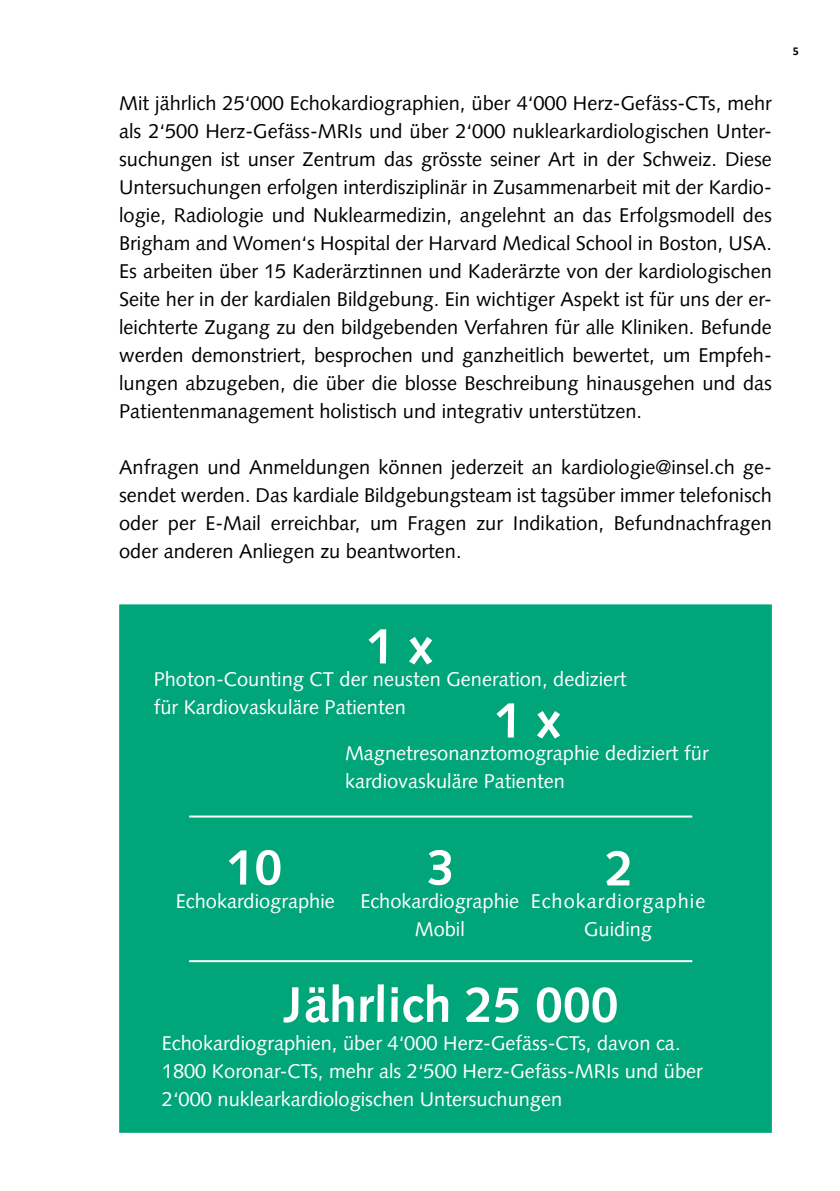
<style>
.page{position:relative;width:840px;height:1191px;background:#fff}
.page>*{position:absolute;margin:0;border:0;box-sizing:border-box;transform-origin:0 0}
.t1{font:700 50px "Syntax LT Pro";color:#fff}
.t2{font:20px/28px "Syntax LT Pro";color:#000;text-align:justify}
.t3{font:20px/28px "Syntax LT Pro";color:#fff}
.t4{font:20px/28px "Syntax LT Pro";letter-spacing:.05em;color:#fff;text-align:center}
.t5{font:700 12px "Calibri";color:#000}
</style>
<div class="page">
<div style="left:119px;top:604px;width:652px;height:528px;background:#00a679;border:2px solid #00a679"></div>
<hr style="left:189px;top:815px;width:503px;height:2px;background:#fff">
<hr style="left:189px;top:960px;width:503px;height:2px;background:#fff">
<p class="t2" style="left:119px;top:89px;width:654px">Mit jährlich 25‘000 Echokardiographien, über 4‘000 Herz-Gefäss-CTs, mehr als 2‘500 Herz-Gefäss-MRIs und über 2‘000 nuklearkardiologischen Unter&shy;suchungen ist unser Zentrum das grösste seiner Art in der Schweiz. Diese Untersuchungen erfolgen interdisziplinär in Zusammenarbeit mit der Kardio&shy;logie, Radiologie und Nuklearmedizin, angelehnt an das Erfolgsmodell des Brigham and Women‘s Hospital der Harvard Medical School in Boston, USA.<br>Es arbeiten über 15 Kaderärztinnen und Kaderärzte von der kardiologischen Seite her in der kardialen Bildgebung. Ein wichtiger Aspekt ist für uns der er&shy;leichterte Zugang zu den bildgebenden Verfahren für alle Kliniken. Befunde werden demonstriert, besprochen und ganzheitlich bewertet, um Empfeh&shy;lungen abzugeben, die über die blosse Beschreibung hinausgehen und das Patientenmanagement holistisch und integrativ unterstützen.</p>
<p class="t2" style="left:119px;top:453px;width:653px">Anfragen und Anmeldungen können jederzeit an kardiologie@insel.ch ge&shy;sendet werden. Das kardiale Bildgebungsteam ist tagsüber immer telefonisch oder per E-Mail erreichbar, um Fragen zur Indikation, Befundnachfragen oder anderen Anliegen zu beantworten.</p>
<p class="t5" style="left:792px;top:43px;width:8px">5</p>
<h1 class="t1" style="left:366px;top:617px;width:68px">1 x</h1>
<p class="t3" style="left:154px;top:665px;width:474px">Photon-Counting CT der neusten Generation, dediziert für Kardiovaskuläre Patienten</p>
<h1 class="t1" style="left:494px;top:691px;width:68px">1 x</h1>
<p class="t3" style="left:345px;top:739px;width:365px">Magnetresonanztomographie dediziert für kardiovaskuläre Patienten</p>
<h1 class="t1" style="left:226px;top:838px;width:57px">10</h1>
<p class="t3" style="left:176px;top:886px;width:160px">Echokardiographie</p>
<h1 class="t1" style="left:426px;top:838px;width:29px">3</h1>
<p class="t3" style="left:360px;top:886px;width:160px;text-align:center">Echokardiographie<br>Mobil</p>
<h1 class="t1" style="left:605px;top:838px;width:29px">2</h1>
<p class="t4" style="left:530px;top:886px;width:176px">Echokardiorgaphie<br>Guiding</p>
<h1 class="t1" style="left:284px;top:975px;width:335px">Jährlich 25 000</h1>
<p class="t3" style="left:162px;top:1028px;width:542px">Echokardiographien, über 4‘000 Herz-Gefäss-CTs, davon ca.<br>1800 Koronar-CTs, mehr als 2‘500 Herz-Gefäss-MRIs und über<br>2‘000 nuklearkardiologischen Untersuchungen</p>
</div>
